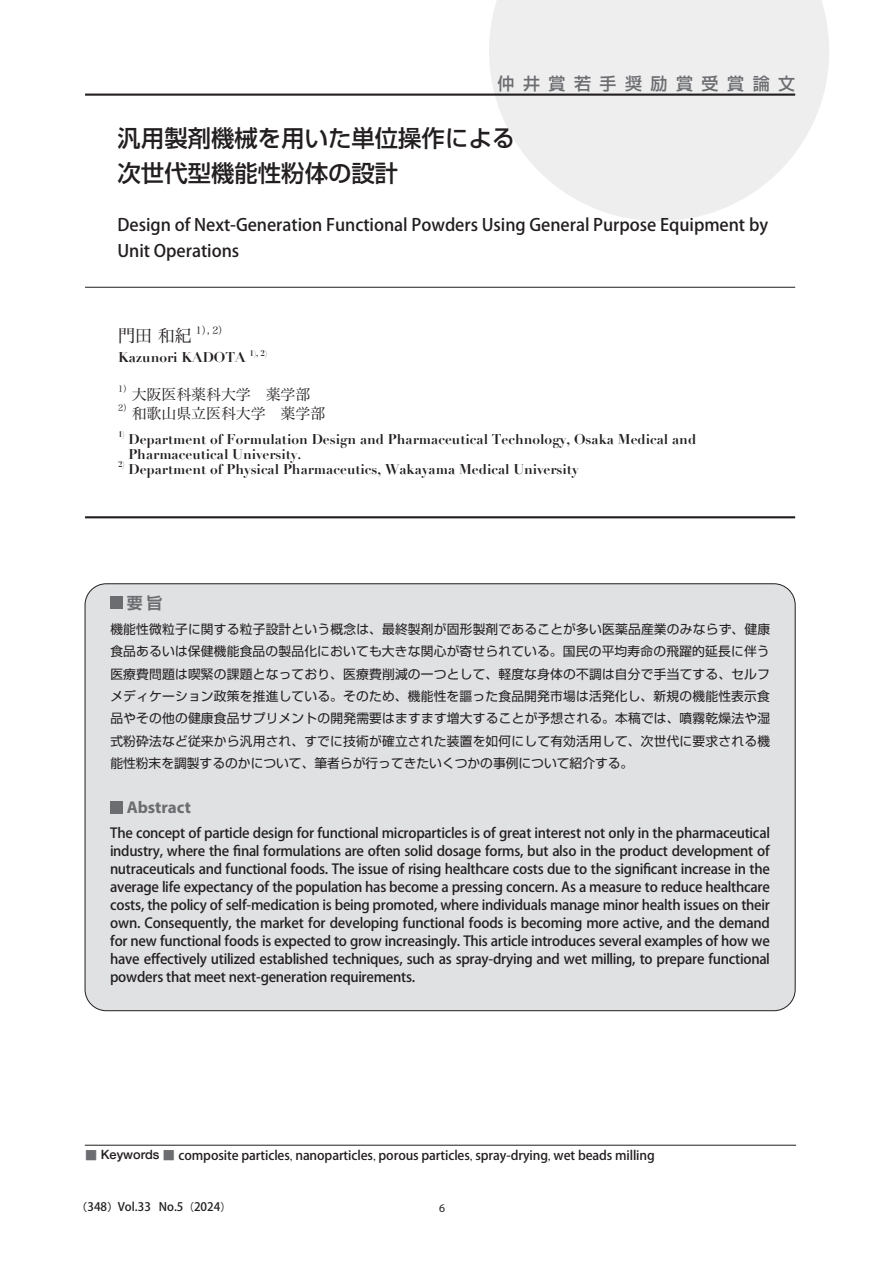
<style>
.page{position:relative;width:893px;height:1263px;background:#fff}
.page>*{position:absolute;margin:0;border:0;box-sizing:border-box;transform-origin:0 0}
.t1{font:500 23.4px/34px "Shin Go Pro";color:#231f20}
.t2{font:500 16.95px/25.5px "Koz Go Pro";letter-spacing:-.005em;color:#231f20}
.t3{font:500 16.95px "Shin Go Pro";letter-spacing:.5em;color:#6c6d70}
.t4{font:700 16.95px "Myriad Pro";color:#6c6d70}
.t5{font:16.95px "Hira Min Pro N W3";color:#231f20}
.t6{font:700 15.9px "Shin Go Pro De";color:#6c6d70}
.t7{font:14.85px "Hira Min Pro N W3";color:#231f20}
.t8{font:500 13.8px/18.1px "Koz Go Pro";letter-spacing:-.02em;color:#231f20;text-align:justify}
.t9{font:700 13.8px/14.9px "Didot";color:#231f20}
.t10{font:12.75px/22.4px "Shin Go Pro";color:#231f20;text-align:justify}
.t11{font:500 12.75px "Koz Go Pro";letter-spacing:-.01em;color:#231f20}
.t12{font:500 11.7px "Koz Go Pro";color:#231f20}
.t13{font:11.7px "Myriad Pro";color:#231f20}
.t14{font:9.9px "Hira Min Pro N W3";color:#231f20}
.t15{font:8.7px "Hira Min Pro N W3";color:#231f20}
.t16{font:700 8.1px "Didot";color:#231f20}
.s1{font-family:"Koz Min Pro";font-weight:400;color:#6c6d70}
.s2{font-family:"Helvetica Neue"}
.s3{font-family:"Koz Min Pro"}
.s4{font-family:"Shin Go Pro";font-weight:400;font-size:10.65px}
.s5{font-size:10.65px}
</style>
<div class="page">
<svg style="left:489px;top:0;width:340px;height:221px;fill:#eeeeef"></svg>
<hr style="left:85px;top:94px;width:710px;height:2px;background:#231f20">
<hr style="left:85px;top:516px;width:710px;height:2px;background:#231f20">
<hr style="left:85px;top:287px;width:710px;height:1px;background:#231f20">
<hr style="left:85px;top:1145px;width:711px;height:1px;background:#231f20">
<div style="left:85px;top:584px;width:710px;height:427px;background:#e0e1e3;border-radius:21px"></div>
<div style="left:110px;top:596px;width:13px;height:13px;background:#6c6d70"></div>
<div style="left:110px;top:801px;width:13px;height:13px;background:#6c6d70"></div>
<p class="t3" style="left:497px;top:70px;width:299px">仲井賞若手奨励賞受賞論文</p>
<h1 class="t1" style="left:118px;top:119px;width:399px">汎用製剤機械を用いた単位操作による次世代型機能性粉体の設計</h1>
<p class="t2" style="left:118px;top:213px;width:652px">Design of Next-Generation Functional Powders Using General Purpose Equipment by<br>Unit Operations</p>
<p class="t5" style="left:118px;top:321px;width:75px">門田 和紀</p>
<p class="t14" style="left:196px;top:322px;width:34px">1）, 2）</p>
<p class="t9" style="left:118px;top:350px;width:129px">Kazunori KADOTA</p>
<p class="t16" style="left:250px;top:348px;width:19px">1), 2)</p>
<p class="t15" style="left:118px;top:381px;width:15px">1）</p>
<p class="t7" style="left:132px;top:381px;width:180px">大阪医科薬科大学　薬学部</p>
<p class="t15" style="left:118px;top:401px;width:15px">2）</p>
<p class="t7" style="left:132px;top:400px;width:195px">和歌山県立医科大学　薬学部</p>
<p class="t16" style="left:118px;top:429px;width:8px">1)</p>
<p class="t9" style="left:128px;top:432px;width:569px">Department of Formulation Design and Pharmaceutical Technology, Osaka Medical and<br>Pharmaceutical University.</p>
<p class="t16" style="left:118px;top:459px;width:8px">2)</p>
<p class="t9" style="left:128px;top:461px;width:452px">Department of Physical Pharmaceutics, Wakayama Medical University</p>
<p class="t6" style="left:127px;top:590px;width:37px">要旨</p>
<p class="t10" style="left:110px;top:616px;width:661px">機能性微粒子に関する粒子設計という概念は、最終製剤が固形製剤であることが多い医薬品産業のみならず、健康食品あるいは保健機能食品の製品化においても大きな関心が寄せられている。国民の平均寿命の飛躍的延長に伴う医療費問題は喫緊の課題となっており、医療費削減の一つとして、軽度な身体の不調は自分で手当てする、セルフメディケーション政策を推進している。そのため、機能性を謳った食品開発市場は活発化し、新規の機能性表示食品やその他の健康食品サプリメントの開発需要はますます増大することが予想される。本稿では、噴霧乾燥法や湿式粉砕法など従来から汎用され、すでに技術が確立された装置を如何にして有効活用して、次世代に要求される機能性粉末を調製するのかについて、筆者らが行ってきたいくつかの事例について紹介する。</p>
<p class="t4" style="left:127px;top:796px;width:66px">Abstract</p>
<p class="t8" style="left:110px;top:824px;width:661px">The concept of particle design for functional microparticles is of great interest not only in the pharmaceutical industry, where the final formulations are often solid dosage forms, but also in the product development of nutraceuticals and functional foods. The issue of rising healthcare costs due to the significant increase in the average life expectancy of the population has become a pressing concern. As a measure to reduce healthcare costs, the policy of self-medication is being promoted, where individuals manage minor health issues on their own. Consequently, the market for developing functional foods is becoming more active, and the demand for new functional foods is expected to grow increasingly. This article introduces several examples of how we have effectively utilized established techniques, such as spray-drying and wet milling, to prepare functional powders that meet next-generation requirements.</p>
<p class="t11" style="left:85px;top:1147px;width:571px"><span class="s1">■</span> <span class="s2">Keywords</span> <span class="s1">■</span> composite particles<span class="s3">,</span> nanoparticles<span class="s3">,</span> porous particles<span class="s3">,</span> spray-drying<span class="s3">,</span> wet beads milling</p>
<p class="t12" style="left:77px;top:1199px;width:156px"><span class="s4">（</span>348<span class="s4">）</span>Vol.33 No.5<span class="s5">（</span>2024<span class="s5">）</span></p>
<p class="t13" style="left:439px;top:1201px;width:7px">6</p>
</div>
